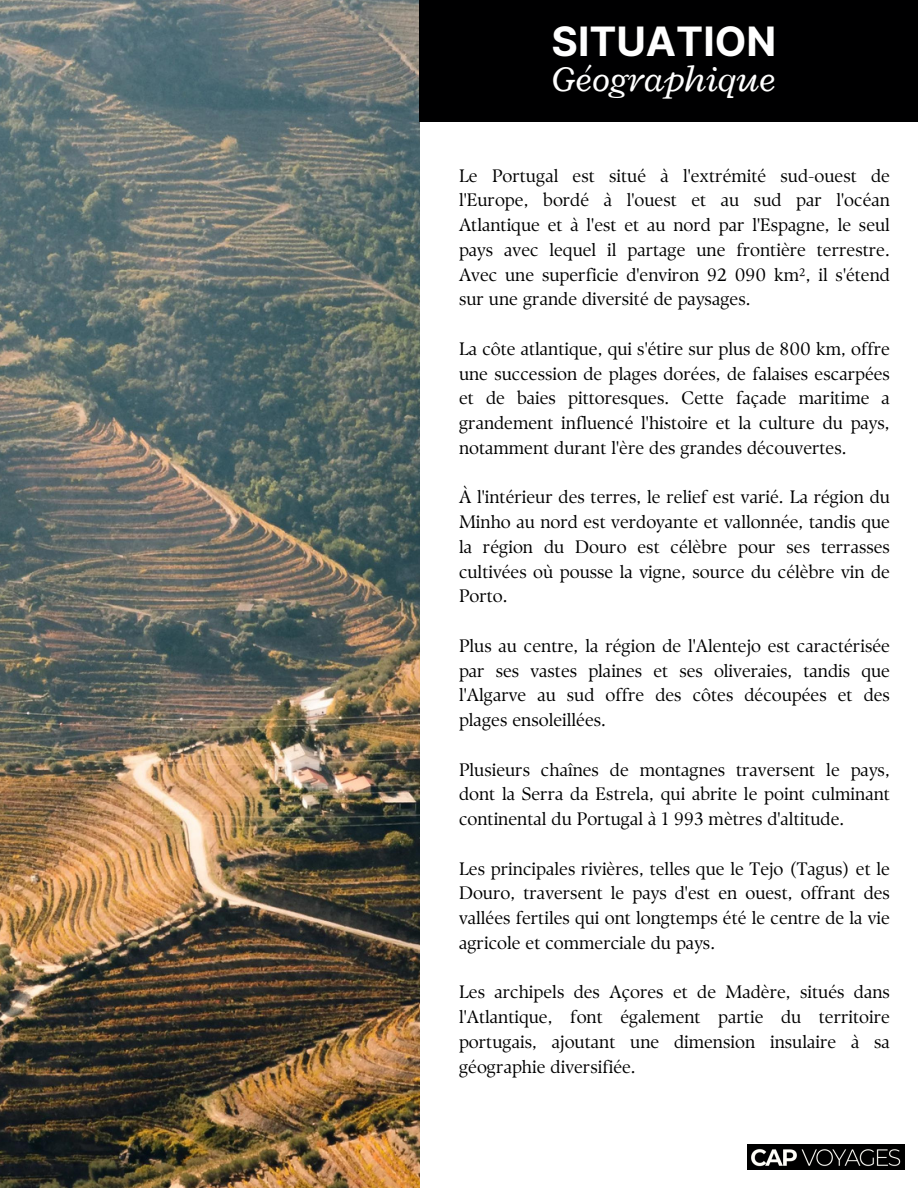
<style>
.page{position:relative;width:918px;height:1188px;background:#fff}
.page>*{position:absolute;margin:0;border:0;box-sizing:border-box;transform-origin:0 0}
.t1{font:700 40.5px "Inter";color:#fff}
.t2{font:italic 37.5px "Radley";color:#fff}
.t3{font:18px/24.8px "TY Serif D";color:#000001;text-align:justify}
</style>
<div class="page">
<img style="left:0;top:0;width:419px;height:1188px">
<div style="left:419px;top:0;width:499px;height:122px;background:#000001"></div>
<img style="left:747px;top:1145px;width:158px;height:25px">
<p class="t1" style="left:552px;top:17px;width:226px">SITUATION</p>
<p class="t2" style="left:552px;top:55px;width:226px">Géographique</p>
<p class="t3" style="left:459px;top:163px;width:433px">Le Portugal est situé à l'extrémité sud-ouest de l'Europe, bordé à l'ouest et au sud par l'océan Atlantique et à l'est et au nord par l'Espagne, le seul pays avec lequel il partage une frontière terrestre.<br>Avec une superficie d'environ 92 090 km², il s'étend sur une grande diversité de paysages.</p>
<p class="t3" style="left:459px;top:336px;width:433px">La côte atlantique, qui s'étire sur plus de 800 km, offre une succession de plages dorées, de falaises escarpées et de baies pittoresques. Cette façade maritime a grandement influencé l'histoire et la culture du pays, notamment durant l'ère des grandes découvertes.</p>
<p class="t3" style="left:459px;top:485px;width:433px">À l'intérieur des terres, le relief est varié. La région du Minho au nord est verdoyante et vallonnée, tandis que la région du Douro est célèbre pour ses terrasses cultivées où pousse la vigne, source du célèbre vin de Porto.</p>
<p class="t3" style="left:459px;top:633px;width:433px">Plus au centre, la région de l'Alentejo est caractérisée par ses vastes plaines et ses oliveraies, tandis que l'Algarve au sud offre des côtes découpées et des plages ensoleillées.</p>
<p class="t3" style="left:459px;top:757px;width:433px">Plusieurs chaînes de montagnes traversent le pays, dont la Serra da Estrela, qui abrite le point culminant continental du Portugal à 1 993 mètres d'altitude.</p>
<p class="t3" style="left:459px;top:856px;width:433px">Les principales rivières, telles que le Tejo (Tagus) et le Douro, traversent le pays d'est en ouest, offrant des vallées fertiles qui ont longtemps été le centre de la vie agricole et commerciale du pays.</p>
<p class="t3" style="left:459px;top:980px;width:433px">Les archipels des Açores et de Madère, situés dans l'Atlantique, font également partie du territoire portugais, ajoutant une dimension insulaire à sa géographie diversifiée.</p>
</div>
